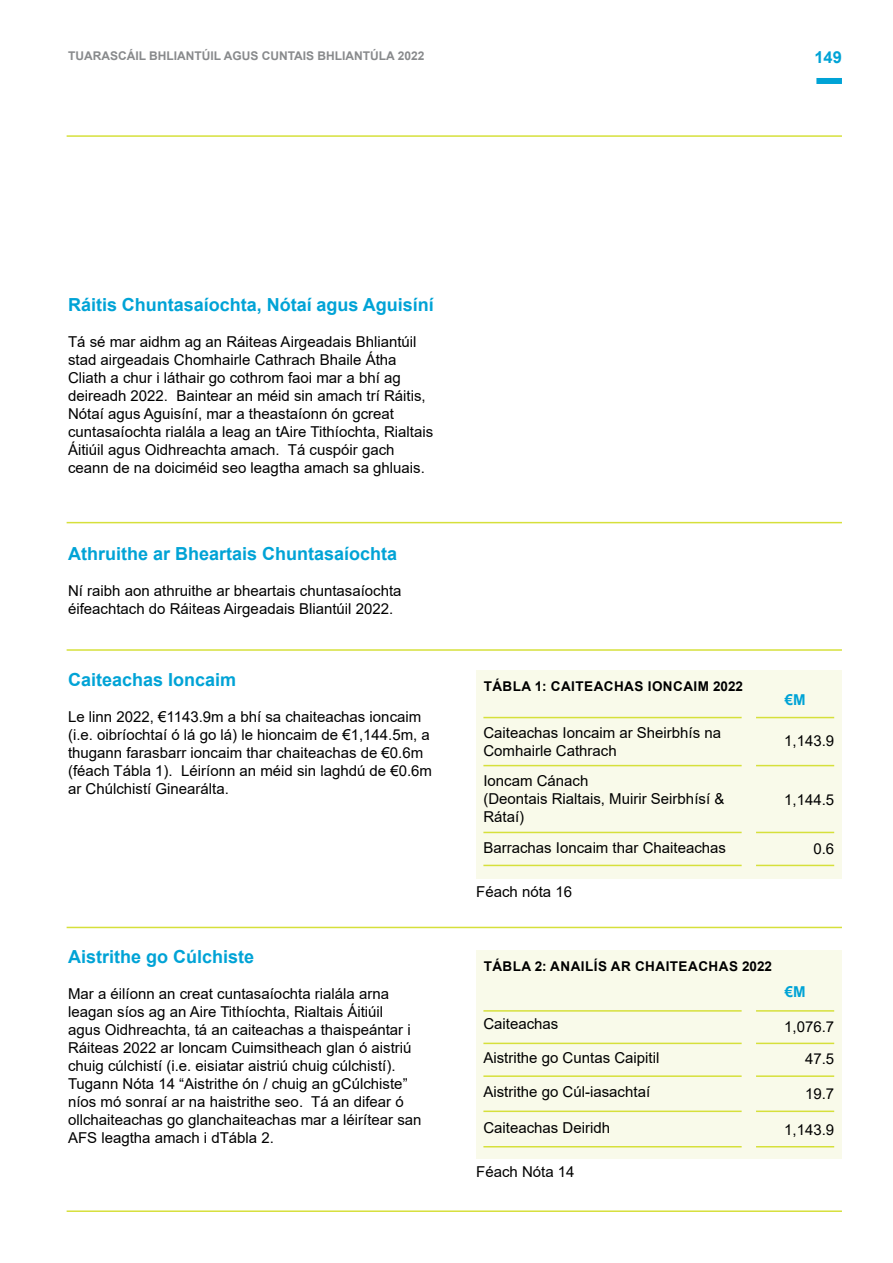
<style>
.page{position:relative;width:893px;height:1263px;background:#fff}
.page>*{position:absolute;margin:0;border:0;box-sizing:border-box;transform-origin:0 0}
.t1{font:700 18px "Arial";color:#00a3d6}
.t2{font:700 16.5px "Arial";color:#00a3d6}
.t3{font:15px/18px "Arial";color:#000}
.t4{font:700 15px "Arial";color:#00a3d6}
.t5{font:700 13.5px "Arial";letter-spacing:.035em;color:#000}
.t6{font:700 12px "Arial";color:#888a8c}
</style>
<div class="page">
<div style="left:816px;top:78px;width:26px;height:6px;background:#00a3d6"></div>
<hr style="left:67px;top:135px;width:775px;height:2px;background:#d6e03b">
<hr style="left:67px;top:522px;width:775px;height:1px;background:#d6e03b">
<hr style="left:67px;top:927px;width:775px;height:1px;background:#d6e03b">
<hr style="left:67px;top:649px;width:775px;height:2px;background:#d6e03b">
<hr style="left:67px;top:1210px;width:775px;height:2px;background:#d6e03b">
<div style="left:476px;top:670px;width:366px;height:208px;background:#f9faea"></div>
<hr style="left:756px;top:717px;width:78px;height:1px;background:#d6e03b">
<hr style="left:756px;top:865px;width:78px;height:1px;background:#d6e03b">
<hr style="left:756px;top:765px;width:78px;height:1px;background:#d6e03b">
<hr style="left:756px;top:832px;width:78px;height:1px;background:#d6e03b">
<hr style="left:483px;top:717px;width:259px;height:1px;background:#d6e03b">
<hr style="left:483px;top:865px;width:259px;height:1px;background:#d6e03b">
<hr style="left:483px;top:765px;width:259px;height:1px;background:#d6e03b">
<hr style="left:483px;top:832px;width:259px;height:1px;background:#d6e03b">
<div style="left:476px;top:950px;width:366px;height:209px;background:#f9faea"></div>
<hr style="left:756px;top:1010px;width:78px;height:2px;background:#d6e03b">
<hr style="left:756px;top:1110px;width:78px;height:2px;background:#d6e03b">
<hr style="left:756px;top:1146px;width:78px;height:1px;background:#d6e03b">
<hr style="left:756px;top:1043px;width:78px;height:1px;background:#d6e03b">
<hr style="left:756px;top:1075px;width:78px;height:2px;background:#d6e03b">
<hr style="left:483px;top:1010px;width:259px;height:2px;background:#d6e03b">
<hr style="left:483px;top:1110px;width:259px;height:2px;background:#d6e03b">
<hr style="left:483px;top:1146px;width:259px;height:1px;background:#d6e03b">
<hr style="left:483px;top:1043px;width:259px;height:1px;background:#d6e03b">
<hr style="left:483px;top:1075px;width:259px;height:2px;background:#d6e03b">
<p class="t6" style="left:68px;top:47px;width:358px">TUARASCÁIL BHLIANTÚIL AGUS CUNTAIS BHLIANTÚLA 2022</p>
<p class="t2" style="left:814px;top:46px;width:29px">149</p>
<p class="t1" style="left:68px;top:292px;width:367px">Ráitis Chuntasaíochta, Nótaí agus Aguisíní</p>
<p class="t3" style="left:68px;top:332px;width:367px">Tá sé mar aidhm ag an Ráiteas Airgeadais Bhliantúil stad airgeadais Chomhairle Cathrach Bhaile Átha Cliath a chur i láthair go cothrom faoi mar a bhí ag deireadh 2022. Baintear an méid sin amach trí Ráitis, Nótaí agus Aguisíní, mar a theastaíonn ón gcreat cuntasaíochta rialála a leag an tAire Tithíochta, Rialtais Áitiúil agus Oidhreachta amach. Tá cuspóir gach ceann de na doiciméid seo leagtha amach sa ghluais.</p>
<p class="t1" style="left:68px;top:541px;width:331px">Athruithe ar Bheartais Chuntasaíochta</p>
<p class="t3" style="left:68px;top:582px;width:335px">Ní raibh aon athruithe ar bheartais chuntasaíochta éifeachtach do Ráiteas Airgeadais Bliantúil 2022.</p>
<p class="t1" style="left:68px;top:667px;width:170px">Caiteachas Ioncaim</p>
<p class="t3" style="left:68px;top:708px;width:366px">Le linn 2022, €1143.9m a bhí sa chaiteachas ioncaim (i.e. oibríochtaí ó lá go lá) le hioncaim de €1,144.5m, a thugann farasbarr ioncaim thar chaiteachas de €0.6m (féach Tábla 1). Léiríonn an méid sin laghdú de €0.6m ar Chúlchistí Ginearálta.</p>
<p class="t1" style="left:68px;top:944px;width:188px">Aistrithe go Cúlchiste</p>
<p class="t3" style="left:68px;top:985px;width:355px">Mar a éilíonn an creat cuntasaíochta rialála arna leagan síos ag an Aire Tithíochta, Rialtais Áitiúil<br>agus Oidhreachta, tá an caiteachas a thaispeántar i Ráiteas 2022 ar Ioncam Cuimsitheach glan ó aistriú chuig cúlchistí (i.e. eisiatar aistriú chuig cúlchistí).<br>Tugann Nóta 14 “Aistrithe ón / chuig an gCúlchiste” níos mó sonraí ar na haistrithe seo. Tá an difear ó ollchaiteachas go glanchaiteachas mar a léirítear san AFS leagtha amach i dTábla 2.</p>
<p class="t5" style="left:484px;top:677px;width:261px">TÁBLA 1: CAITEACHAS IONCAIM 2022</p>
<p class="t3" style="left:483px;top:724px;width:239px">Caiteachas Ioncaim ar Sheirbhís na<br>Comhairle Cathrach</p>
<p class="t3" style="left:483px;top:772px;width:242px">Ioncam Cánach<br>(Deontais Rialtais, Muirir Seirbhísí &amp;<br>Rátaí)</p>
<p class="t3" style="left:483px;top:839px;width:244px">Barrachas Ioncaim thar Chaiteachas</p>
<p class="t3" style="left:476px;top:882px;width:97px">Féach nóta 16</p>
<p class="t4" style="left:785px;top:689px;width:22px">€M</p>
<p class="t3" style="left:784px;top:732px;width:52px">1,143.9</p>
<p class="t3" style="left:784px;top:790px;width:52px">1,144.5</p>
<p class="t3" style="left:813px;top:840px;width:22px">0.6</p>
<p class="t5" style="left:484px;top:956px;width:290px">TÁBLA 2: ANAILÍS AR CHAITEACHAS 2022</p>
<p class="t3" style="left:483px;top:1014px;width:77px">Caiteachas</p>
<p class="t3" style="left:483px;top:1048px;width:177px">Aistrithe go Cuntas Caipitil</p>
<p class="t3" style="left:483px;top:1083px;width:168px">Aistrithe go Cúl-iasachtaí</p>
<p class="t3" style="left:483px;top:1118px;width:128px">Caiteachas Deiridh</p>
<p class="t3" style="left:476px;top:1163px;width:100px">Féach Nóta 14</p>
<p class="t4" style="left:785px;top:981px;width:22px">€M</p>
<p class="t3" style="left:784px;top:1011px;width:52px;line-height:31.7px;text-align:right">1,076.7<br>47.5</p>
<p class="t3" style="left:805px;top:1085px;width:31px">19.7</p>
<p class="t3" style="left:784px;top:1120px;width:52px">1,143.9</p>
</div>
